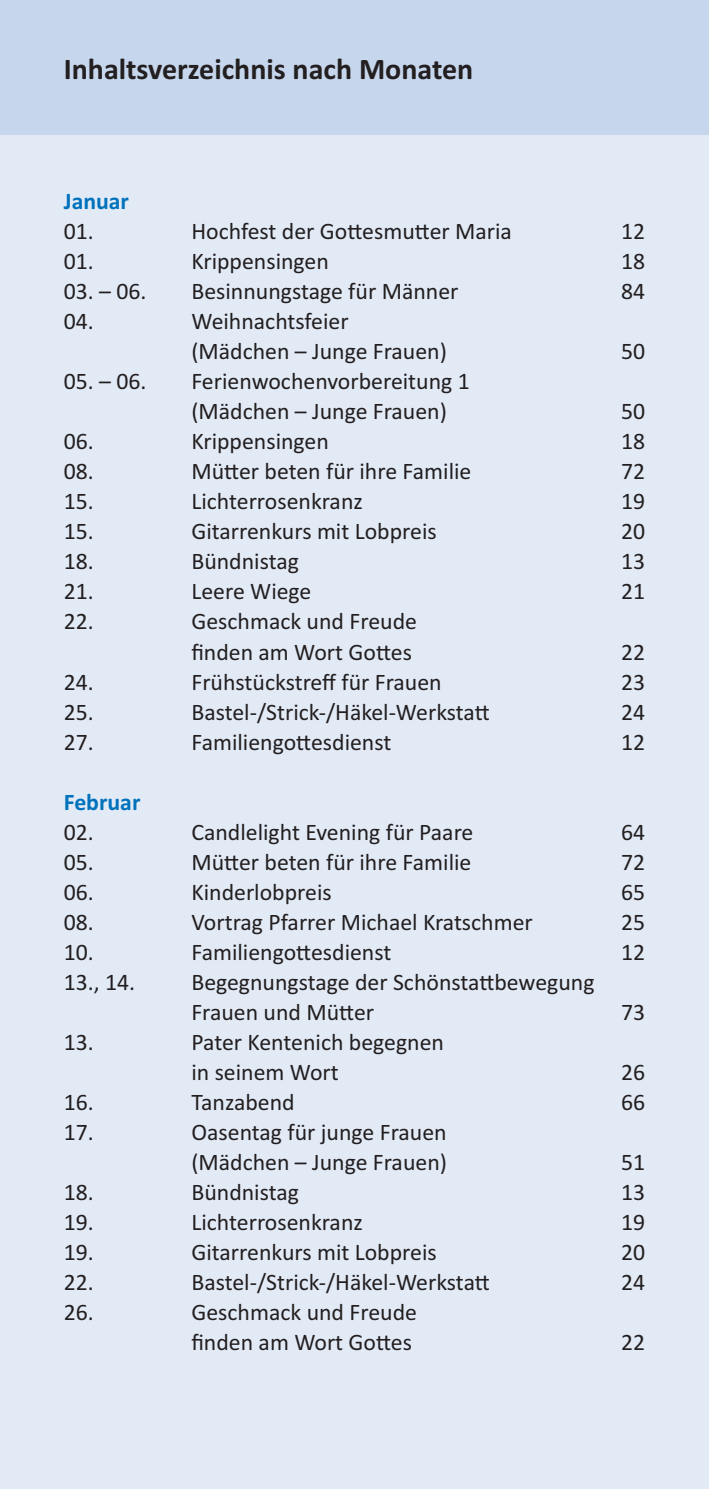
<style>
.page{position:relative;width:709px;height:1489px;background:#fff}
.page>*{position:absolute;margin:0;border:0;box-sizing:border-box;transform-origin:0 0}
.t1{font:700 30px "Calibri";color:#231f20}
.t2{font:23.75px/30px "Calibri";color:#231f20}
.t3{font:700 23.75px "Calibri";color:#0072bc}
</style>
<div class="page">
<div style="left:0;top:0;width:709px;height:1488px;background:#e2eaf6"></div>
<div style="left:0;top:0;width:709px;height:135px;background:#c6d6ed"></div>
<p class="t1" style="left:64px;top:51px;width:411px">Inhaltsverzeichnis nach Monaten</p>
<p class="t3" style="left:64px;top:187px;width:67px">Januar</p>
<p class="t2" style="left:64px;top:216px;width:32px">01.</p>
<p class="t2" style="left:191px;top:216px;width:322px">Hochfest der Gottesmutter Maria</p>
<p class="t2" style="left:621px;top:216px;width:26px">12</p>
<p class="t2" style="left:64px;top:246px;width:32px">01.</p>
<p class="t2" style="left:191px;top:246px;width:139px">Krippensingen</p>
<p class="t2" style="left:621px;top:246px;width:26px">18</p>
<p class="t2" style="left:64px;top:276px;width:84px">03. – 06.</p>
<p class="t2" style="left:191px;top:276px;width:268px">Besinnungstage für Männer</p>
<p class="t2" style="left:621px;top:276px;width:26px">84</p>
<p class="t2" style="left:64px;top:306px;width:32px">04.</p>
<p class="t2" style="left:191px;top:306px;width:257px">Weihnachtsfeier (Mädchen – Junge Frauen)</p>
<p class="t2" style="left:621px;top:336px;width:26px">50</p>
<p class="t2" style="left:64px;top:366px;width:84px">05. – 06.</p>
<p class="t2" style="left:191px;top:366px;width:280px">Ferienwochenvorbereitung 1 (Mädchen – Junge Frauen)</p>
<p class="t2" style="left:621px;top:396px;width:26px">50</p>
<p class="t2" style="left:64px;top:426px;width:32px">06.</p>
<p class="t2" style="left:191px;top:426px;width:139px">Krippensingen</p>
<p class="t2" style="left:621px;top:426px;width:26px">18</p>
<p class="t2" style="left:64px;top:456px;width:32px">08.</p>
<p class="t2" style="left:191px;top:456px;width:281px">Mütter beten für ihre Familie</p>
<p class="t2" style="left:621px;top:456px;width:26px">72</p>
<p class="t2" style="left:64px;top:486px;width:32px">15.</p>
<p class="t2" style="left:191px;top:486px;width:173px">Lichterrosenkranz</p>
<p class="t2" style="left:621px;top:486px;width:26px">19</p>
<p class="t2" style="left:64px;top:516px;width:32px">15.</p>
<p class="t2" style="left:191px;top:516px;width:247px">Gitarrenkurs mit Lobpreis</p>
<p class="t2" style="left:621px;top:516px;width:26px">20</p>
<p class="t2" style="left:64px;top:546px;width:32px">18.</p>
<p class="t2" style="left:191px;top:546px;width:109px">Bündnistag</p>
<p class="t2" style="left:621px;top:546px;width:26px">13</p>
<p class="t2" style="left:64px;top:576px;width:32px">21.</p>
<p class="t2" style="left:191px;top:576px;width:121px">Leere Wiege</p>
<p class="t2" style="left:621px;top:576px;width:26px">21</p>
<p class="t2" style="left:64px;top:606px;width:32px">22.</p>
<p class="t2" style="left:191px;top:606px;width:227px">Geschmack und Freude finden am Wort Gottes</p>
<p class="t2" style="left:621px;top:636px;width:26px">22</p>
<p class="t2" style="left:64px;top:666px;width:32px">24.</p>
<p class="t2" style="left:191px;top:666px;width:252px">Frühstückstreff für Frauen</p>
<p class="t2" style="left:621px;top:666px;width:26px">23</p>
<p class="t2" style="left:64px;top:696px;width:32px">25.</p>
<p class="t2" style="left:191px;top:696px;width:300px">Bastel-/Strick-/Häkel-Werkstatt</p>
<p class="t2" style="left:621px;top:696px;width:26px">24</p>
<p class="t2" style="left:64px;top:726px;width:32px">27.</p>
<p class="t2" style="left:191px;top:726px;width:201px">Familiengottesdienst</p>
<p class="t2" style="left:621px;top:726px;width:26px">12</p>
<p class="t3" style="left:64px;top:787px;width:78px">Februar</p>
<p class="t2" style="left:64px;top:816px;width:32px">02.</p>
<p class="t2" style="left:191px;top:816px;width:283px">Candlelight Evening für Paare</p>
<p class="t2" style="left:621px;top:816px;width:26px">64</p>
<p class="t2" style="left:64px;top:846px;width:32px">05.</p>
<p class="t2" style="left:191px;top:846px;width:281px">Mütter beten für ihre Familie</p>
<p class="t2" style="left:621px;top:846px;width:26px">72</p>
<p class="t2" style="left:64px;top:876px;width:32px">06.</p>
<p class="t2" style="left:191px;top:876px;width:142px">Kinderlobpreis</p>
<p class="t2" style="left:621px;top:876px;width:26px">65</p>
<p class="t2" style="left:64px;top:906px;width:32px">08.</p>
<p class="t2" style="left:191px;top:906px;width:343px">Vortrag Pfarrer Michael Kratschmer</p>
<p class="t2" style="left:621px;top:906px;width:26px">25</p>
<p class="t2" style="left:64px;top:936px;width:32px">10.</p>
<p class="t2" style="left:191px;top:936px;width:201px">Familiengottesdienst</p>
<p class="t2" style="left:621px;top:936px;width:26px">12</p>
<p class="t2" style="left:64px;top:966px;width:73px">13., 14.</p>
<p class="t2" style="left:191px;top:966px;width:404px">Begegnungstage der Schönstattbewegung<br>Frauen und Mütter</p>
<p class="t2" style="left:621px;top:996px;width:26px">73</p>
<p class="t2" style="left:64px;top:1026px;width:32px">13.</p>
<p class="t2" style="left:191px;top:1026px;width:254px">Pater Kentenich begegnen in seinem Wort</p>
<p class="t2" style="left:621px;top:1056px;width:26px">26</p>
<p class="t2" style="left:64px;top:1086px;width:32px">16.</p>
<p class="t2" style="left:191px;top:1086px;width:105px">Tanzabend</p>
<p class="t2" style="left:621px;top:1086px;width:26px">66</p>
<p class="t2" style="left:64px;top:1116px;width:32px">17.</p>
<p class="t2" style="left:191px;top:1116px;width:257px">Oasentag für junge Frauen (Mädchen – Junge Frauen)</p>
<p class="t2" style="left:621px;top:1146px;width:26px">51</p>
<p class="t2" style="left:64px;top:1176px;width:32px">18.</p>
<p class="t2" style="left:191px;top:1176px;width:109px">Bündnistag</p>
<p class="t2" style="left:621px;top:1176px;width:26px">13</p>
<p class="t2" style="left:64px;top:1206px;width:32px">19.</p>
<p class="t2" style="left:191px;top:1206px;width:173px">Lichterrosenkranz</p>
<p class="t2" style="left:621px;top:1206px;width:26px">19</p>
<p class="t2" style="left:64px;top:1236px;width:32px">19.</p>
<p class="t2" style="left:191px;top:1236px;width:247px">Gitarrenkurs mit Lobpreis</p>
<p class="t2" style="left:621px;top:1236px;width:26px">20</p>
<p class="t2" style="left:64px;top:1266px;width:32px">22.</p>
<p class="t2" style="left:191px;top:1266px;width:300px">Bastel-/Strick-/Häkel-Werkstatt</p>
<p class="t2" style="left:621px;top:1266px;width:26px">24</p>
<p class="t2" style="left:64px;top:1296px;width:32px">26.</p>
<p class="t2" style="left:191px;top:1296px;width:227px">Geschmack und Freude finden am Wort Gottes</p>
<p class="t2" style="left:621px;top:1326px;width:26px">22</p>
</div>
